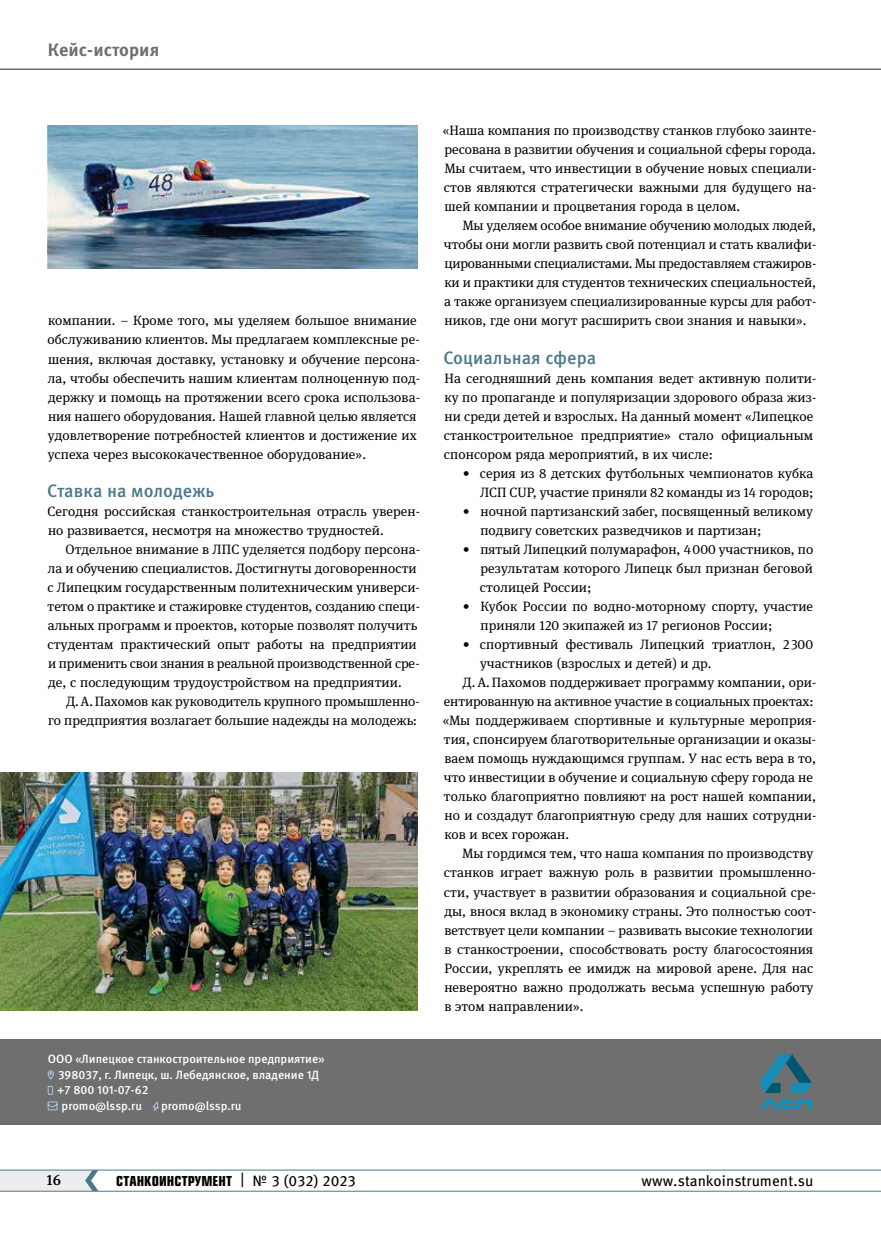
<style>
.page{position:relative;width:881px;height:1234px;background:#fff}
.page>*{position:absolute;margin:0;border:0;box-sizing:border-box;transform-origin:0 0}
.t1{font:500 18px "Meta Pro";letter-spacing:.005em;color:#4b788c}
.t2{font:700 18px "Meta Pro";letter-spacing:.005em;color:#706f6f}
.t3{font:15px "Eurostile Con Hea";letter-spacing:.005em;color:#000}
.t4{font:15px "Meta Pro";color:#000}
.t5{font:500 15px "Meta Serif Pro";color:#000}
.t6{font:13.5px/19px "Meta Serif Pro";letter-spacing:.005em;color:#000}
.t7{font:500 12px "Meta Pro";color:#fff}
.s1{font-family:"Meta Pro"}
</style>
<div class="page">
<hr style="left:0;top:1190px;width:880px;height:1px;background:#4b788c">
<hr style="left:0;top:1169px;width:880px;height:1px;background:#4b788c">
<svg style="left:0;top:1169px;width:98px;height:21px"></svg>
<hr style="left:0;top:68px;width:880px;height:2px;background:#706f6f">
<div style="left:0;top:1038px;width:880px;height:86px;background:#706f6f"></div>
<svg style="left:47px;top:1070px;width:7px;height:9px"></svg>
<div style="left:48px;top:1085px;width:5px;height:9px;border:1px solid #adc5e0"></div>
<svg style="left:47px;top:1101px;width:11px;height:9px"></svg>
<svg style="left:153px;top:1101px;width:6px;height:9px"></svg>
<svg style="left:759px;top:1054px;width:52px;height:38px"></svg>
<svg style="left:760px;top:1098px;width:51px;height:11px"></svg>
<img style="left:48px;top:125px;width:369px;height:143px">
<img style="left:0;top:772px;width:417px;height:238px">
<h1 class="t2" style="left:48px;top:36px;width:113px">Кейс-история</h1>
<p class="t6" style="left:47px;top:310px;width:374px">компании. – Кроме того, мы уделяем большое внимание обслуживанию клиентов. Мы предлагаем комплексные ре‑ шения, включая доставку, установку и обучение персона‑ ла, чтобы обеспечить нашим клиентам полноценную под‑ держку и помощь на протяжении всего срока использова‑ ния нашего оборудования. Нашей главной целью является удовлетворение потребностей клиентов и достижение их успеха через высококачественное оборудование».</p>
<h1 class="t1" style="left:47px;top:476px;width:169px">Ставка на молодежь</h1>
<p class="t6" style="left:48px;top:501px;width:374px">Сегодня российская станкостроительная отрасль уверен‑ но развивается, несмотря на множество трудностей.</p>
<p class="t6" style="left:47px;top:539px;width:374px;text-indent:18px">Отдельное внимание в ЛПС уделяется подбору персона‑ ла и обучению специалистов. Достигнуты договоренности с Липецким государственным политехническим универси‑ тетом о практике и стажировке студентов, созданию специ‑ альных программ и проектов, которые позволят получить студентам практический опыт работы на предприятии и применить свои знания в реальной производственной сре‑ де, с последующим трудоустройством на предприятии.</p>
<p class="t6" style="left:48px;top:691px;width:373px;text-align:right">Д.А.Пахомов как руководитель крупного промышленно‑<br>го предприятия возлагает большие надежды на молодежь:</p>
<p class="t7" style="left:48px;top:1049px;width:278px">ООО «Липецкое станкостроительное предприятие»</p>
<p class="t7" style="left:58px;top:1065px;width:263px">398037, г. Липецк, ш. Лебедянское, владение 1Д</p>
<p class="t7" style="left:57px;top:1080px;width:93px">+7 800 101-07-62</p>
<p class="t7" style="left:62px;top:1096px;width:82px">promo@lssp.ru</p>
<p class="t7" style="left:161px;top:1096px;width:82px">promo@lssp.ru</p>
<p class="t6" style="left:442px;top:120px;width:375px;text-align:justify">«Наша компания по производству станков глубоко заинте‑ ресована в развитии обучения и социальной сферы города.<br>Мы считаем, что инвестиции в обучение новых специали‑ стов являются стратегически важными для будущего на‑ шей компании и процветания города в целом.</p>
<p class="t6" style="left:443px;top:215px;width:374px;text-align:justify;text-indent:19px">Мы уделяем особое внимание обучению молодых людей, чтобы они могли развить свой потенциал и стать квалифи‑ цированными специалистами. Мы предоставляем стажиров‑ ки и практики для студентов технических специальностей, а также организуем специализированные курсы для работ‑ ников, где они могут расширить свои знания и навыки».</p>
<h1 class="t1" style="left:443px;top:343px;width:154px">Социальная сфера</h1>
<p class="t6" style="left:443px;top:367px;width:374px">На сегодняшний день компания ведет активную полити‑ ку по пропаганде и популяризации здорового образа жиз‑ ни среди детей и взрослых. На данный момент «Липецкое станкостроительное предприятие» стало официальным спонсором ряда мероприятий, в их числе:</p>
<p class="t6" style="left:462px;top:462px;width:352px;text-align:right">• серия из 8 детских футбольных чемпионатов кубка<br>ЛСП CUP, участие приняли 82 команды из 14 городов;</p>
<p class="t6" style="left:480px;top:501px;width:334px;text-indent:-18px">• ночной партизанский забег, посвященный великому подвигу советских разведчиков и партизан;</p>
<p class="t6" style="left:479px;top:539px;width:335px;text-align:justify;text-indent:-17px">• пятый Липецкий полумарафон, 4000 участников, по результатам которого Липецк был признан беговой столицей России;</p>
<p class="t6" style="left:480px;top:596px;width:334px;text-indent:-18px">• Кубок России по водно--моторному спорту, участие приняли 120 экипажей из 17 регионов России;</p>
<p class="t6" style="left:462px;top:634px;width:352px">• спортивный фестиваль Липецкий триатлон, 2 300</p>
<p class="t6" style="left:480px;top:653px;width:233px">участников (взрослых и детей) и др.</p>
<p class="t6" style="left:462px;top:672px;width:355px">Д.А.Пахомов поддерживает программу компании, ори‑</p>
<p class="t6" style="left:443px;top:691px;width:371px">ентированную на активное участие в социальных проектах:</p>
<p class="t6" style="left:442px;top:710px;width:375px">«Мы поддерживаем спортивные и культурные мероприя‑</p>
<p class="t6" style="left:444px;top:729px;width:373px">тия, спонсируем благотворительные организации и оказы‑</p>
<p class="t6" style="left:444px;top:748px;width:373px">ваем помощь нуждающимся группам. У нас есть вера в то,</p>
<p class="t6" style="left:443px;top:767px;width:370px">что инвестиции в обучение и социальную сферу города не</p>
<p class="t6" style="left:444px;top:786px;width:373px">только благоприятно повлияют на рост нашей компании,</p>
<p class="t6" style="left:444px;top:805px;width:373px">но и создадут благоприятную среду для наших сотрудни‑</p>
<p class="t6" style="left:444px;top:824px;width:126px">ков и всех горожан.</p>
<p class="t6" style="left:462px;top:843px;width:352px">Мы гордимся тем, что наша компания по производству</p>
<p class="t6" style="left:443px;top:862px;width:373px">станков играет важную роль в развитии промышленно‑</p>
<p class="t6" style="left:443px;top:881px;width:373px">сти, участвует в развитии образования и социальной сре‑</p>
<p class="t6" style="left:444px;top:900px;width:373px">ды, внося вклад в экономику страны. Это полностью соот‑</p>
<p class="t6" style="left:444px;top:919px;width:370px">ветствует цели компании – развивать высокие технологии</p>
<p class="t6" style="left:444px;top:938px;width:370px">в станкостроении, способствовать росту благосостояния</p>
<p class="t6" style="left:444px;top:957px;width:370px">России, укреплять ее имидж на мировой арене. Для нас</p>
<p class="t6" style="left:444px;top:976px;width:370px">невероятно важно продолжать весьма успешную работу</p>
<p class="t6" style="left:444px;top:995px;width:141px">в этом направлении».</p>
<p class="t5" style="left:47px;top:1168px;width:16px">16</p>
<p class="t3" style="left:116px;top:1169px;width:241px">СТАНКОИНСТРУМЕНТ <span class="s1">| № 3 (032) 2023</span></p>
<p class="t4" style="left:641px;top:1168px;width:173px">www.stankoinstrument.su</p>
</div>
